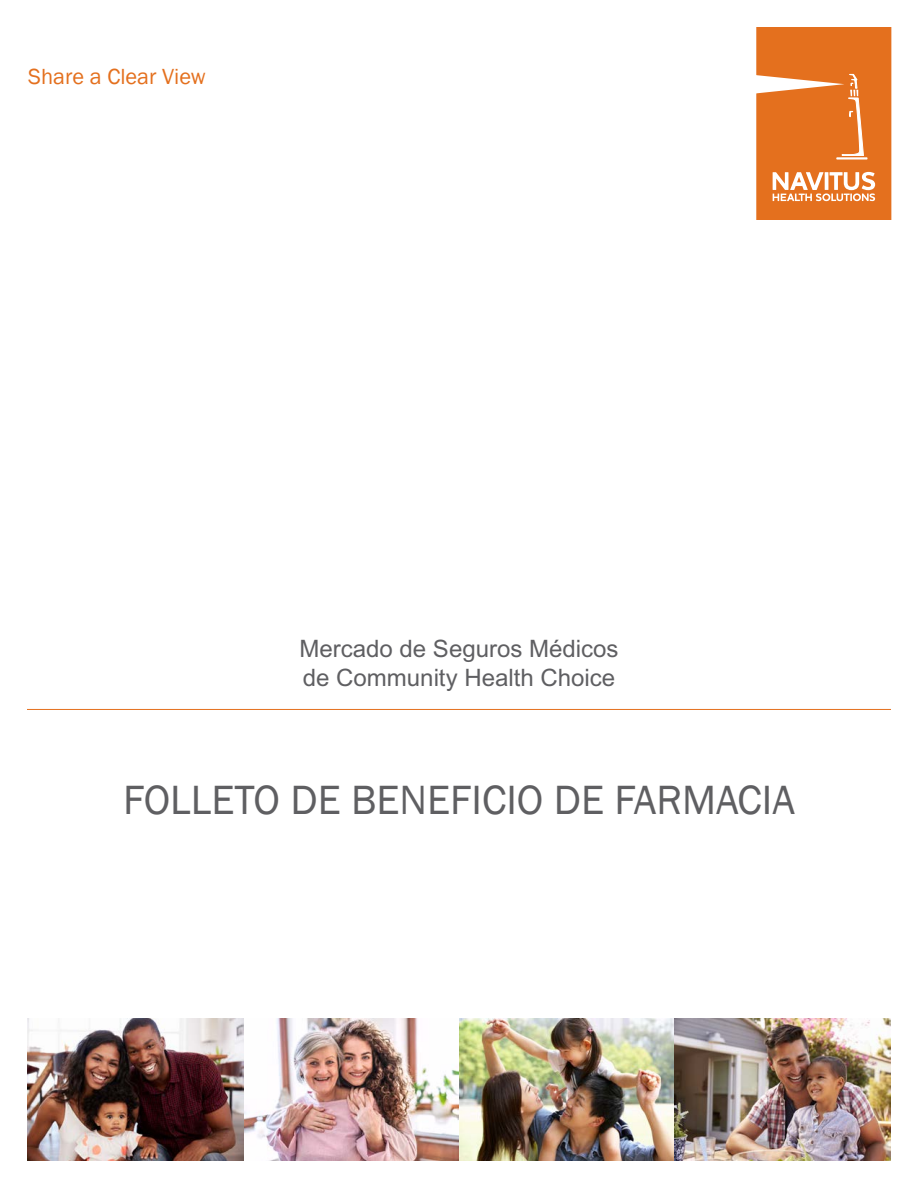
<style>
.page{position:relative;width:918px;height:1188px;background:#fff}
.page>*{position:absolute;margin:0;border:0;box-sizing:border-box;transform-origin:0 0}
.t1{font:42px "Franklin Gothic";color:#5f5f62}
.FAQ-Questions{font:24px/28.8px "Arial MT Std";color:#5f5f62}
.t2{font:22.5px "Franklin Gothic";color:#e4701e}
</style>
<div class="page">
<svg style="left:756px;top:27px;width:135px;height:193px;background:#e67e35"></svg>
<img style="left:27px;top:1018px;width:431px;height:143px">
<img style="left:460px;top:1018px;width:431px;height:143px">
<hr style="left:27px;top:709px;width:864px;height:1px;background:#e4701e">
<p class="t2" style="left:28px;top:62px;width:179px">Share a Clear View</p>
<p class="FAQ-Questions" style="left:300px;top:634px;width:320px">Mercado de Seguros Médicos de Community Health Choice</p>
<p class="t1" style="left:123px;top:774px;width:673px">FOLLETO DE BENEFICIO DE FARMACIA</p>
</div>
